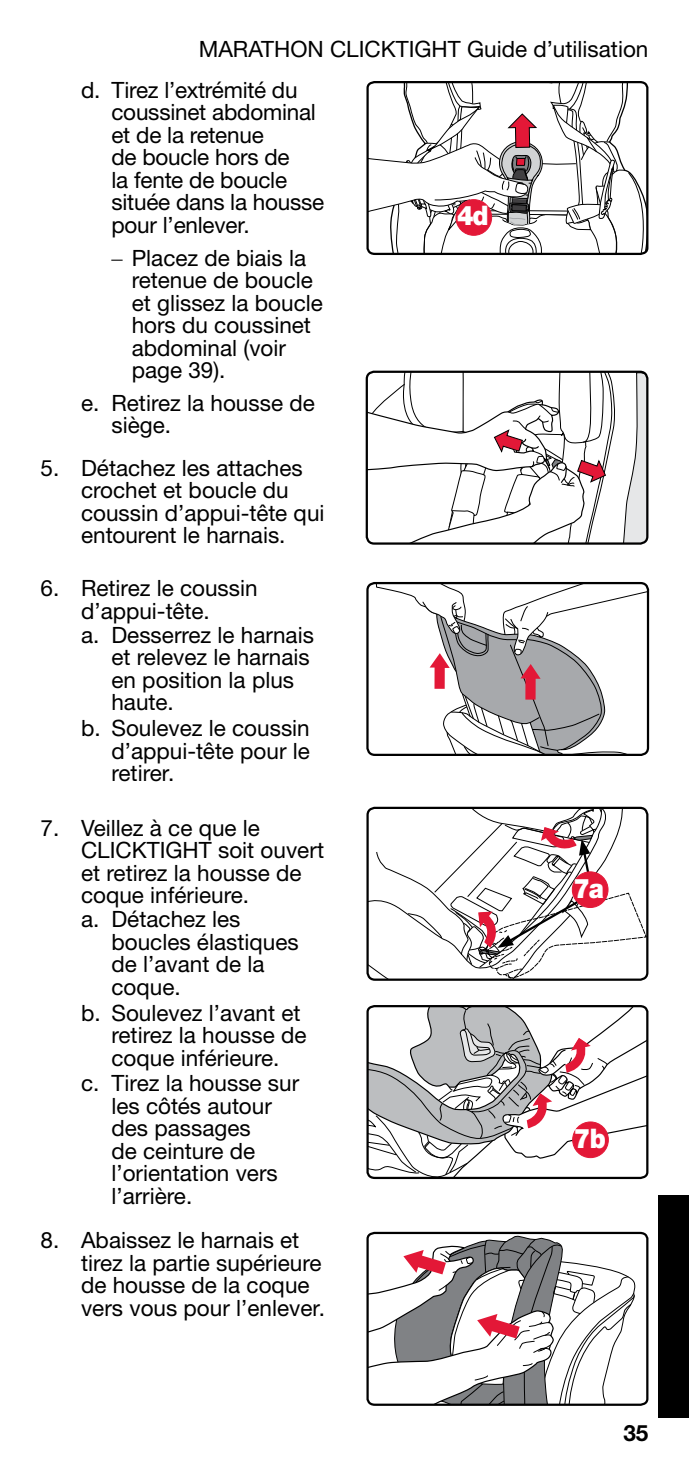
<style>
.page{position:relative;width:689px;height:1458px;background:#fff}
.page>*{position:absolute;margin:0;border:0;box-sizing:border-box;transform-origin:0 0}
.t1{font:900 27px "Helvetica Neue LTW1 G";color:#fff;scale:.92 1}
.t2{font:22.5px/22.5px "Helvetica Neue LTW1 G";color:#000}
.t3{font:700 22.5px "Helvetica Neue LTW1 G";color:#000}
.s1{font-family:"Swiss 721 BT"}
</style>
<div class="page">
<div style="left:658px;top:1195px;width:30px;height:223px;background:#000"></div>
<svg style="left:366px;top:81px;width:283px;height:174px"></svg>
<div style="left:456px;top:200px;width:35px;height:35px;background:#e31837;border-radius:50%"></div>
<div style="left:455px;top:199px;width:37px;height:37px;border:1px solid #e31837;border-radius:50%"></div>
<svg style="left:368px;top:372px;width:279px;height:171px"></svg>
<div style="left:365px;top:371px;width:283px;height:174px;border:2px solid #000;border-radius:7px"></div>
<div style="left:366px;top:807px;width:282px;height:174px;border:2px solid #000;border-radius:7px"></div>
<svg style="left:367px;top:808px;width:279px;height:170px"></svg>
<svg style="left:366px;top:1231px;width:283px;height:175px"></svg>
<svg style="left:367px;top:1235px;width:268px;height:170px"></svg>
<svg style="left:366px;top:1005px;width:283px;height:175px"></svg>
<svg style="left:367px;top:1006px;width:280px;height:172px"></svg>
<div style="left:366px;top:582px;width:283px;height:174px;border:2px solid #000;border-radius:7px"></div>
<svg style="left:374px;top:583px;width:274px;height:172px"></svg>
<p class="t2" style="left:81px;top:28px;width:569px;line-height:41.4px;text-indent:118px">MARATHON CLICKTIGHT Guide d’utilisation d. Tirez l’extrémité du</p>
<p class="t2" style="left:111px;top:101px;width:214px">coussinet abdominal et de la retenue<br>de boucle hors de<br>la fente de boucle située dans la housse pour l’enlever.</p>
<p class="t2" style="left:132px;top:246px;width:193px;text-indent:-20px"><span class="s1">–</span> Placez de biais la retenue de boucle et glissez la boucle hors du coussinet abdominal (voir page 39).</p>
<p class="t2" style="left:111px;top:391px;width:205px;text-indent:-30px">e. Retirez la housse de siège.</p>
<p class="t2" style="left:81px;top:457px;width:245px;text-indent:-40px">5. Détachez les attaches crochet et boucle du coussin d’appui-tête qui entourent le harnais.</p>
<p class="t2" style="left:40px;top:577px;width:219px">6. Retirez le coussin</p>
<p class="t2" style="left:81px;top:599px;width:130px">d’appui-tête.</p>
<p class="t2" style="left:81px;top:624px;width:234px">a. Desserrez le harnais</p>
<p class="t2" style="left:111px;top:646px;width:200px">et relevez le harnais</p>
<p class="t2" style="left:111px;top:669px;width:184px">en position la plus</p>
<p class="t2" style="left:111px;top:691px;width:64px">haute.</p>
<p class="t2" style="left:111px;top:717px;width:200px;text-align:justify;text-indent:-30px">b. Soulevez le coussin d’appui-tête pour le retirer.</p>
<p class="t2" style="left:81px;top:816px;width:244px;text-indent:-40px">7. Veillez à ce que le<br>CLICKTIGHT soit ouvert et retirez la housse de coque inférieure.<br>a. Détachez les</p>
<p class="t2" style="left:111px;top:930px;width:189px">boucles élastiques de l’avant de la coque.</p>
<p class="t2" style="left:111px;top:1001px;width:196px;text-indent:-30px">b. Soulevez l’avant et retirez la housse de coque inférieure.</p>
<p class="t2" style="left:111px;top:1072px;width:189px;text-indent:-30px">c. Tirez la housse sur les côtés autour des passages<br>de ceinture de l’orientation vers l’arrière.</p>
<p class="t2" style="left:81px;top:1229px;width:245px;text-indent:-40px">8. Abaissez le harnais et tirez la partie supérieure de housse de la coque vers vous pour l’enlever.</p>
<p class="t1" style="left:457px;top:200px;width:36px">4d</p>
<p class="t1" style="left:573px;top:872px;width:34px">7a</p>
<p class="t1" style="left:573px;top:1122px;width:36px">7b</p>
<p class="t3" style="left:623px;top:1419px;width:27px">35</p>
</div>
